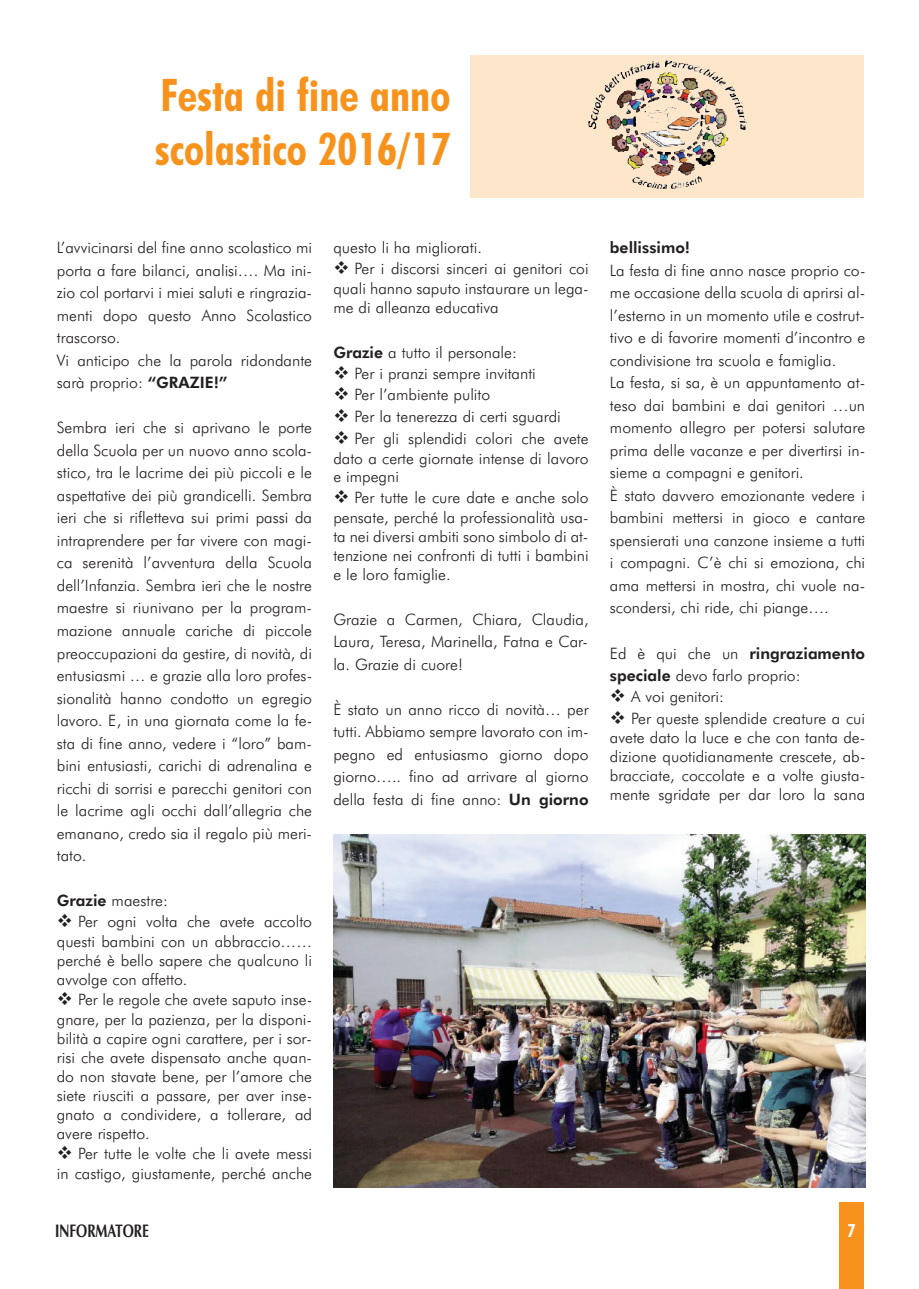
<style>
.page{position:relative;width:919px;height:1289px;background:#fff}
.page>*{position:absolute;margin:0;border:0;box-sizing:border-box;transform-origin:0 0}
.t1{font:700 condensed 45px/54px "Futura BT";color:#f7931d}
.t2{font:700 18.15px "Zapf Humanist 601 BT";color:#231f20;scale:.74 1}
.t3{font:700 condensed 18px "Futura BT";color:#fff}
.t4{font:300 15.75px/22.5px "Futura BT";color:#231f20;text-align:justify}
.t5{font:800 15.75px "Futura BT";color:#231f20}
.s1{font-weight:800}
</style>
<div class="page">
<div style="left:839px;top:1201px;width:24px;height:87px;background:#f7931d"></div>
<div style="left:470px;top:55px;width:393px;height:143px;background:#fee6ca"></div>
<img style="left:595px;top:64px;width:120px;height:121px">
<img style="left:333px;top:834px;width:532px;height:353px">
<h1 class="t1" style="left:155px;top:69px;width:297px">Festa di fine anno scolastico 2016/17</h1>
<p class="t4" style="left:57px;top:236px;width:257px;text-align:left">L’avvicinarsi del fine anno scolastico mi porta a fare bilanci, analisi…. Ma ini&shy;zio col portarvi i miei saluti e ringrazia&shy;menti dopo questo Anno Scolastico trascorso.<br>Vi anticipo che la parola ridondante sarà proprio: <span class="s1">“GRAZIE!”</span></p>
<p class="t4" style="left:57px;top:416px;width:257px">Sembra ieri che si aprivano le porte della Scuola per un nuovo anno scola&shy;stico, tra le lacrime dei più piccoli e le aspettative dei più grandicelli. Sembra ieri che si rifletteva sui primi passi da intraprendere per far vivere con magi&shy;ca serenità l’avventura della Scuola dell’Infanzia. Sembra ieri che le nostre maestre si riunivano per la program&shy;mazione annuale cariche di piccole preoccupazioni da gestire, di novità, di entusiasmi … e grazie alla loro profes&shy;sionalità hanno condotto un egregio lavoro. E, in una giornata come la fe&shy;sta di fine anno, vedere i “loro” bam&shy;bini entusiasti, carichi di adrenalina e ricchi di sorrisi e parecchi genitori con le lacrime agli occhi dall’allegria che emanano, credo sia il regalo più meri&shy;tato.</p>
<p class="t4" style="left:57px;top:889px;width:113px"><span class="s1">Grazie</span> maestre:</p>
<p class="t4" style="left:57px;top:911px;width:257px;line-height:19.2px">❖ Per ogni volta che avete accolto questi bambini con un abbraccio…… perché è bello sapere che qualcuno li avvolge con affetto.</p>
<p class="t4" style="left:57px;top:990px;width:257px;line-height:19px">❖ Per le regole che avete saputo inse&shy;gnare, per la pazienza, per la disponi&shy;bilità a capire ogni carattere, per i sor&shy;risi che avete dispensato anche quan&shy;do non stavate bene, per l’amore che siete riusciti a passare, per aver inse&shy;gnato a condividere, a tollerare, ad avere rispetto.</p>
<p class="t4" style="left:57px;top:1144px;width:257px;line-height:19.8px">❖ Per tutte le volte che li avete messi in castigo, giustamente, perché anche</p>
<p class="t4" style="left:333px;top:236px;width:150px">questo li ha migliorati.</p>
<p class="t4" style="left:333px;top:259px;width:257px;line-height:19.4px">❖ Per i discorsi sinceri ai genitori coi quali hanno saputo instaurare un lega&shy;me di alleanza educativa</p>
<p class="t4" style="left:333px;top:341px;width:185px"><span class="s1">Grazie</span> a tutto il personale:</p>
<p class="t4" style="left:333px;top:362px;width:204px">❖ Per i pranzi sempre invitanti</p>
<p class="t4" style="left:333px;top:383px;width:158px">❖ Per l’ambiente pulito</p>
<p class="t4" style="left:333px;top:405px;width:229px">❖ Per la tenerezza di certi sguardi</p>
<p class="t4" style="left:333px;top:428px;width:257px;line-height:19.4px">❖ Per gli splendidi colori che avete dato a certe giornate intense di lavoro e impegni</p>
<p class="t4" style="left:333px;top:488px;width:257px;line-height:19px">❖ Per tutte le cure date e anche solo pensate, perché la professionalità usa&shy;ta nei diversi ambiti sono simbolo di at&shy;tenzione nei confronti di tutti i bambini e le loro famiglie.</p>
<p class="t4" style="left:333px;top:608px;width:257px">Grazie a Carmen, Chiara, Claudia, Laura, Teresa, Marinella, Fatna e Car&shy;la. Grazie di cuore!</p>
<p class="t4" style="left:333px;top:698px;width:257px">È stato un anno ricco di novità… per tutti. Abbiamo sempre lavorato con im&shy;pegno ed entusiasmo giorno dopo giorno….. fino ad arrivare al giorno della festa di fine anno: <span class="s1">Un giorno</span></p>
<p class="t5" style="left:610px;top:239px;width:82px">bellissimo!</p>
<p class="t4" style="left:610px;top:259px;width:257px;text-align:left">La festa di fine anno nasce proprio co&shy;me occasione della scuola di aprirsi al&shy;l’esterno in un momento utile e costrut&shy;tivo e di favorire momenti d’incontro e condivisione tra scuola e famiglia.<br>La festa, si sa, è un appuntamento at&shy;teso dai bambini e dai genitori …un momento allegro per potersi salutare prima delle vacanze e per divertirsi in&shy;sieme a compagni e genitori.<br>È stato davvero emozionante vedere i bambini mettersi in gioco e cantare spensierati una canzone insieme a tutti i compagni. C’è chi si emoziona, chi ama mettersi in mostra, chi vuole na&shy;scondersi, chi ride, chi piange….</p>
<p class="t4" style="left:610px;top:641px;width:257px">Ed è qui che un <span class="s1">ringraziamento speciale</span> devo farlo proprio:</p>
<p class="t4" style="left:610px;top:685px;width:116px">❖ A voi genitori:</p>
<p class="t4" style="left:610px;top:708px;width:257px;line-height:19px">❖ Per queste splendide creature a cui avete dato la luce e che con tanta de&shy;dizione quotidianamente crescete, ab&shy;bracciate, coccolate e a volte giusta&shy;mente sgridate per dar loro la sana</p>
<p class="t2" style="left:55px;top:1220px;width:128px">INFORMATORE</p>
<p class="t3" style="left:847px;top:1220px;width:9px">7</p>
</div>
